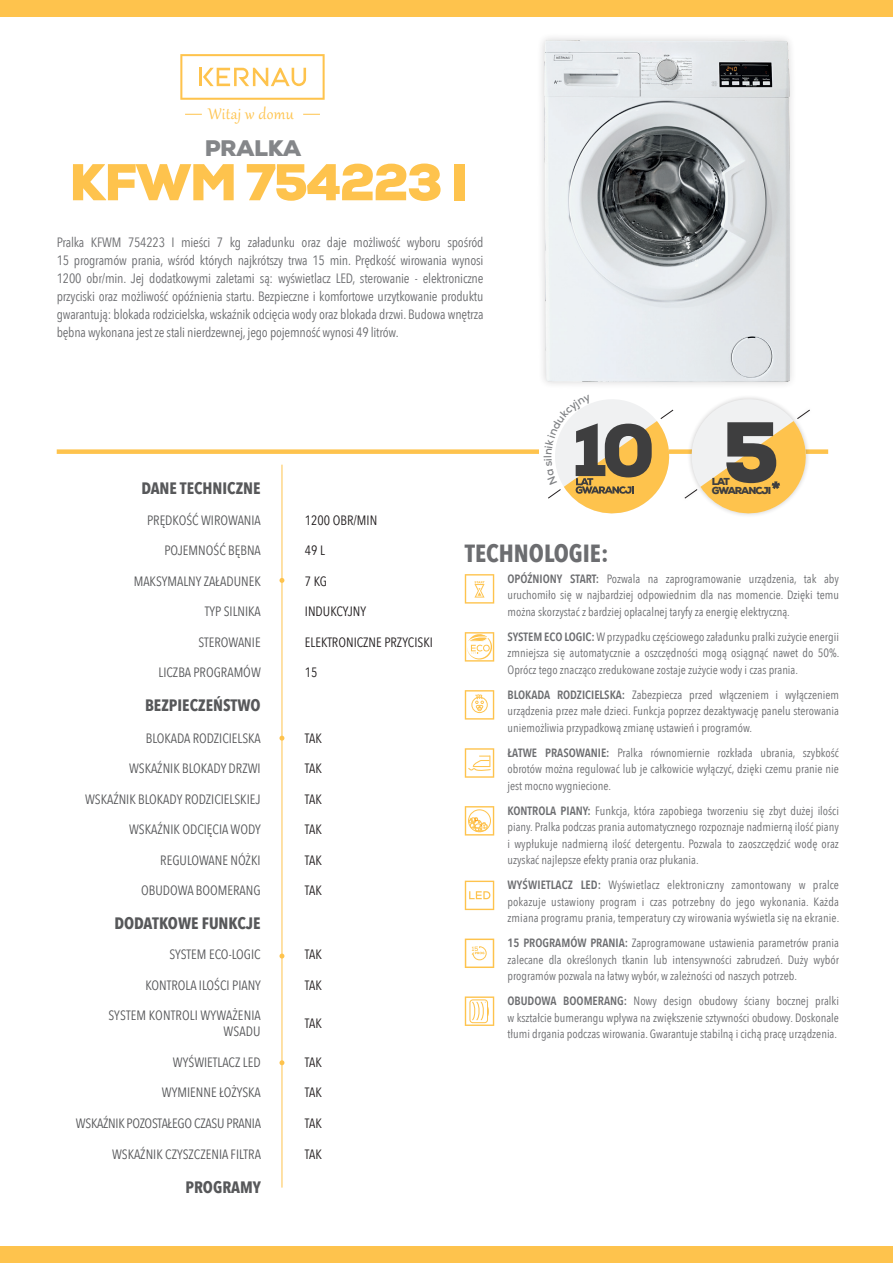
<style>
.page{position:relative;width:893px;height:1263px;background:#fff}
.page>*{position:absolute;margin:0;border:0;box-sizing:border-box;transform-origin:0 0}
.t1{font:900 85.95px "Nexa";color:#3e3e3f}
.t2{font:900 51.6px "Nexa";letter-spacing:-.04em;color:#fec34d}
.t3{font:700 24.75px "Avenir Next Condensed";color:#6c6d70}
.t4{font:900 22.5px "Nexa";letter-spacing:-.015em;color:#848689}
.t5{font:18.9px "Gabriola";letter-spacing:.02em;color:#fec34d}
.t6{font:700 16.5px "Avenir Next Condensed";color:#57585a}
.t7{font:13.5px/18px "Avenir Next Condensed";letter-spacing:-.015em;color:#6c6d70;text-align:justify}
.t8{font:13.5px/16.2px "Avenir Next Condensed";color:#57585a;text-align:right}
.t9{font:13.5px "Avenir Next Condensed";color:#231f20}
.t10{font:13.5px "Avenir Next Condensed";letter-spacing:-.02em;color:#57585a}
.t11{font:12px/16.5px "Avenir Next Condensed";color:#6c6d70;text-align:justify}
.t12{font:900 10.05px/8.2px "Nexa";letter-spacing:-.1em;color:#3e3e3f}
.s1{font-weight:600}
</style>
<div class="page">
<div style="left:0;top:0;width:893px;height:16px;background:#fec34d"></div>
<svg style="left:180px;top:54px;width:145px;height:46px"></svg>
<svg style="left:185px;top:114px;width:17px;height:1px"></svg>
<svg style="left:303px;top:114px;width:17px;height:1px"></svg>
<svg style="left:279px;top:578px;width:5px;height:5px"></svg>
<svg style="left:279px;top:1060px;width:5px;height:5px"></svg>
<div style="left:57px;top:449px;width:771px;height:5px;background:#fec34d"></div>
<div style="left:536px;top:32px;width:261px;height:357px;background:#231f20;opacity:.2"></div>
<img style="left:545px;top:40px;width:245px;height:342px">
<hr style="left:282px;top:465px;width:1px;height:722px;background:#fec34d">
<div style="left:680px;top:395px;width:134px;height:123px;background:#231f20;opacity:.2"></div>
<svg style="left:685px;top:399px;width:125px;height:114px"></svg>
<svg style="left:279px;top:736px;width:5px;height:5px"></svg>
<svg style="left:279px;top:953px;width:5px;height:5px"></svg>
<div style="left:0;top:1247px;width:893px;height:16px;background:#fec34d"></div>
<svg style="left:465px;top:881px;width:29px;height:29px"></svg>
<svg style="left:465px;top:632px;width:29px;height:29px"></svg>
<svg style="left:465px;top:574px;width:29px;height:29px"></svg>
<svg style="left:465px;top:748px;width:29px;height:30px"></svg>
<svg style="left:465px;top:690px;width:29px;height:29px"></svg>
<svg style="left:465px;top:806px;width:29px;height:29px"></svg>
<svg style="left:465px;top:938px;width:29px;height:30px"></svg>
<svg style="left:465px;top:996px;width:29px;height:30px"></svg>
<div style="left:539px;top:443px;width:32px;height:22px;background:#fff"></div>
<svg style="left:548px;top:399px;width:125px;height:114px"></svg>
<h3 class="t5" style="left:208px;top:106px;width:87px">Witaj w domu</h3>
<h3 class="t4" style="left:205px;top:134px;width:98px">PRALKA</h3>
<h2 class="t2" style="left:69px;top:149px;width:400px">KFWM 754223 I</h2>
<p class="t7" style="left:57px;top:233px;width:428px">Pralka KFWM 754223 I mieści 7 kg załadunku oraz daje możliwość wyboru spośród 15 programów prania, wśród których najkrótszy trwa 15 min. Prędkość wirowania wynosi 1200 obr/min. Jej dodatkowymi zaletami są: wyświetlacz LED, sterowanie - elektroniczne przyciski oraz możliwość opóźnienia startu. Bezpieczne i komfortowe urzytkowanie produktu gwarantują: blokada rodzicielska, wskaźnik odcięcia wody oraz blokada drzwi. Budowa wnętrza bębna wykonana jest ze stali nierdzewnej, jego pojemność wynosi 49 litrów.</p>
<h3 class="t6" style="left:141px;top:478px;width:121px">DANE TECHNICZNE</h3>
<p class="t8" style="left:147px;top:511px;width:115px">PRĘDKOŚĆ WIROWANIA</p>
<p class="t9" style="left:305px;top:508px;width:74px">1200 OBR/MIN</p>
<p class="t8" style="left:164px;top:542px;width:98px">POJEMNOŚĆ BĘBNA</p>
<p class="t9" style="left:305px;top:539px;width:22px">49 L</p>
<p class="t8" style="left:134px;top:572px;width:129px">MAKSYMALNY ZAŁADUNEK</p>
<p class="t9" style="left:305px;top:569px;width:24px">7 KG</p>
<p class="t8" style="left:205px;top:603px;width:58px">TYP SILNIKA</p>
<p class="t9" style="left:305px;top:600px;width:63px">INDUKCYJNY</p>
<p class="t8" style="left:198px;top:633px;width:64px">STEROWANIE</p>
<p class="t9" style="left:305px;top:630px;width:130px">ELEKTRONICZNE PRZYCISKI</p>
<p class="t8" style="left:159px;top:664px;width:104px">LICZBA PROGRAMÓW</p>
<p class="t9" style="left:305px;top:661px;width:14px">15</p>
<h3 class="t6" style="left:145px;top:695px;width:117px">BEZPIECZEŃSTWO</h3>
<p class="t8" style="left:146px;top:729px;width:116px">BLOKADA RODZICIELSKA</p>
<p class="t9" style="left:305px;top:726px;width:19px">TAK</p>
<p class="t8" style="left:129px;top:760px;width:133px">WSKAŹNIK BLOKADY DRZWI</p>
<p class="t9" style="left:305px;top:757px;width:19px">TAK</p>
<p class="t8" style="left:85px;top:790px;width:177px">WSKAŹNIK BLOKADY RODZICIELSKIEJ</p>
<p class="t9" style="left:305px;top:787px;width:19px">TAK</p>
<p class="t8" style="left:129px;top:821px;width:133px">WSKAŹNIK ODCIĘCIA WODY</p>
<p class="t9" style="left:305px;top:818px;width:19px">TAK</p>
<p class="t8" style="left:160px;top:851px;width:102px">REGULOWANE NÓŻKI</p>
<p class="t9" style="left:305px;top:848px;width:19px">TAK</p>
<p class="t8" style="left:141px;top:882px;width:121px">OBUDOWA BOOMERANG</p>
<p class="t9" style="left:305px;top:879px;width:19px">TAK</p>
<h3 class="t6" style="left:114px;top:913px;width:148px">DODATKOWE FUNKCJE</h3>
<p class="t8" style="left:169px;top:946px;width:93px">SYSTEM ECO-LOGIC</p>
<p class="t9" style="left:305px;top:943px;width:19px">TAK</p>
<p class="t8" style="left:145px;top:976px;width:117px">KONTROLA ILOŚCI PIANY</p>
<p class="t9" style="left:305px;top:973px;width:19px">TAK</p>
<p class="t8" style="left:108px;top:1007px;width:154px">SYSTEM KONTROLI WYWAŻENIA<br>WSADU</p>
<p class="t9" style="left:305px;top:1012px;width:19px">TAK</p>
<p class="t8" style="left:173px;top:1053px;width:89px">WYŚWIETLACZ LED</p>
<p class="t9" style="left:305px;top:1051px;width:19px">TAK</p>
<p class="t8" style="left:162px;top:1084px;width:100px">WYMIENNE ŁOŻYSKA</p>
<p class="t9" style="left:305px;top:1081px;width:19px">TAK</p>
<p class="t10" style="left:76px;top:1112px;width:187px">WSKAŹNIK POZOSTAŁEGO CZASU PRANIA</p>
<p class="t9" style="left:305px;top:1112px;width:19px">TAK</p>
<p class="t8" style="left:112px;top:1145px;width:150px">WSKAŹNIK CZYSZCZENIA FILTRA</p>
<p class="t9" style="left:305px;top:1142px;width:19px">TAK</p>
<h3 class="t6" style="left:185px;top:1177px;width:77px">PROGRAMY</h3>
<h1 class="t1" style="left:722px;top:397px;width:59px">5</h1>
<p class="t12" style="left:728px;top:486px;width:45px">ARANCJI</p>
<p class="t12" style="left:712px;top:478px;width:20px">LAT<br>GW</p>
<h3 class="t3" style="left:465px;top:538px;width:145px">TECHNOLOGIE:</h3>
<p class="t11" style="left:507px;top:570px;width:333px"><span class="s1">OPÓŹNIONY START:</span> Pozwala na zaprogramowanie urządzenia, tak aby uruchomiło się w najbardziej odpowiednim dla nas momencie. Dzięki temu można skorzystać z bardziej opłacalnej taryfy za energię elektryczną.</p>
<p class="t11" style="left:507px;top:628px;width:333px"><span class="s1">SYSTEM ECO LOGIC:</span> W przypadku częściowego załadunku pralki zużycie energii zmniejsza się automatycznie a oszczędności mogą osiągnąć nawet do 50%.<br>Oprócz tego znacząco zredukowane zostaje zużycie wody i czas prania.</p>
<p class="t11" style="left:507px;top:686px;width:333px"><span class="s1">BLOKADA RODZICIELSKA:</span> Zabezpiecza przed włączeniem i wyłączeniem urządzenia przez małe dzieci. Funkcja poprzez dezaktywację panelu sterowania uniemożliwia przypadkową zmianę ustawień i programów.</p>
<p class="t11" style="left:507px;top:744px;width:333px"><span class="s1">ŁATWE PRASOWANIE:</span> Pralka równomiernie rozkłada ubrania, szybkość obrotów można regulować lub je całkowicie wyłączyć, dzięki czemu pranie nie jest mocno wygniecione.</p>
<p class="t11" style="left:507px;top:802px;width:333px"><span class="s1">KONTROLA PIANY:</span> Funkcja, która zapobiega tworzeniu się zbyt dużej ilości piany. Pralka podczas prania automatycznego rozpoznaje nadmierną ilość piany i wypłukuje nadmierną ilość detergentu. Pozwala to zaoszczędzić wodę oraz uzyskać najlepsze efekty prania oraz płukania.</p>
<p class="t11" style="left:507px;top:876px;width:333px"><span class="s1">WYŚWIETLACZ LED:</span> Wyświetlacz elektroniczny zamontowany w pralce pokazuje ustawiony program i czas potrzebny do jego wykonania. Każda zmiana programu prania, temperatury czy wirowania wyświetla się na ekranie.</p>
<p class="t11" style="left:507px;top:934px;width:333px"><span class="s1">15 PROGRAMÓW PRANIA:</span> Zaprogramowane ustawienia parametrów prania zalecane dla określonych tkanin lub intensywności zabrudzeń. Duży wybór programów pozwala na łatwy wybór, w zależności od naszych potrzeb.</p>
<p class="t11" style="left:507px;top:992px;width:333px"><span class="s1">OBUDOWA BOOMERANG:</span> Nowy design obudowy ściany bocznej pralki w kształcie bumerangu wpływa na zwiększenie sztywności obudowy. Doskonale tłumi drgania podczas wirowania. Gwarantuje stabilną i cichą pracę urządzenia.</p>
</div>
